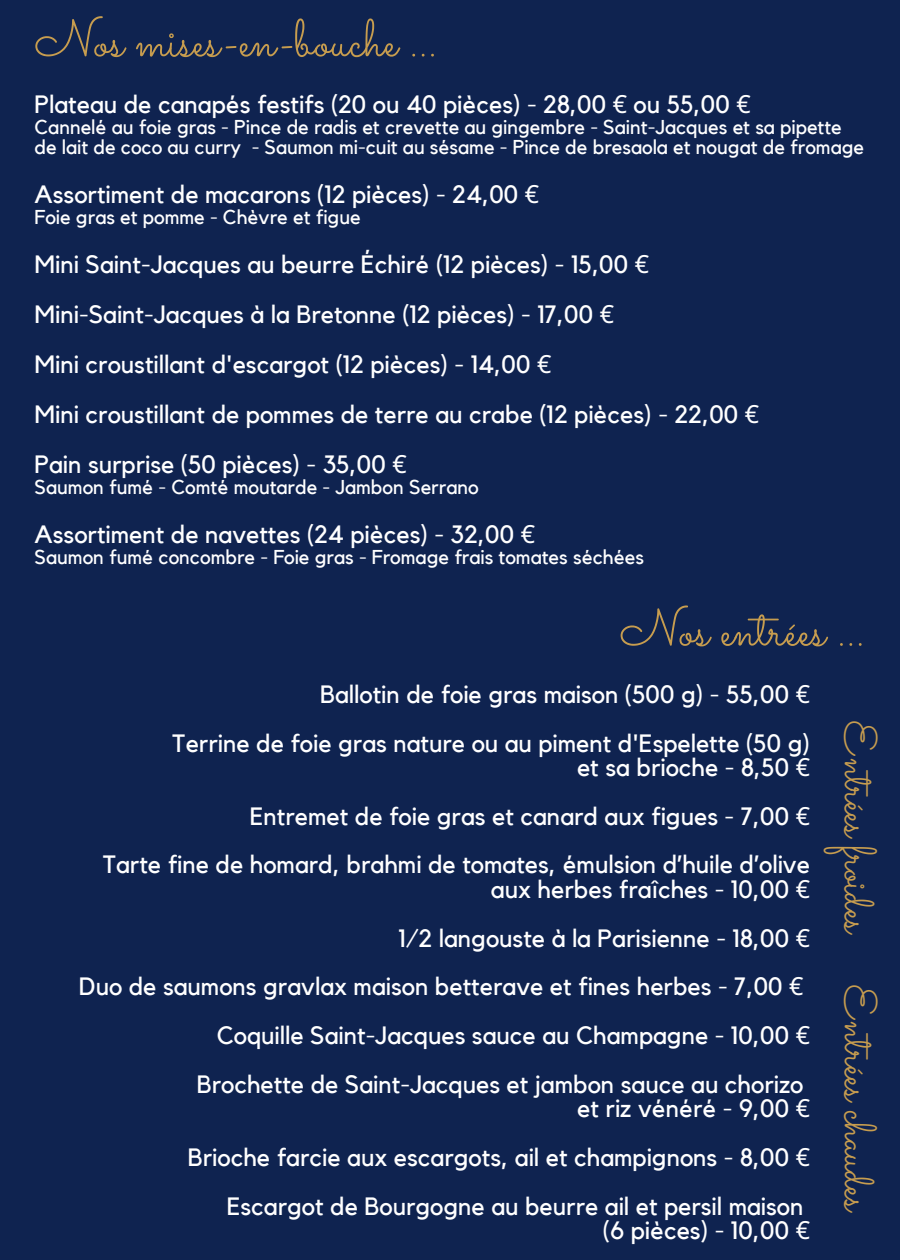
<style>
.page{position:relative;width:900px;height:1260px;background:#0f2350}
.page>*{position:absolute;margin:0;border:0;box-sizing:border-box;transform-origin:0 0}
.t1{font:52.5px "Sacramento";color:#c79d4f}
.t2{font:45px "Sacramento";color:#c79d4f}
.t3{font:25px/48.8px "Kollektif";color:#fff;text-align:right}
.t4{font:20px/20px "Kollektif";color:#fff}
.s1{font-family:"Noto Sans"}
</style>
<div class="page">
<h1 class="t1" style="left:35px;top:7px;width:404px">Nos mises-en-bouche ...</h1>
<p class="t3" style="left:35px;top:80px;width:718px">Plateau de canapés festifs (20 ou 40 pièces) - 28,00 <span class="s1">€</span> ou 55,00 <span class="s1">€</span></p>
<p class="t4" style="left:35px;top:118px;width:831px">Cannelé au foie gras - Pince de radis et crevette au gingembre - Saint-Jacques et sa pipette de lait de coco au curry - Saumon mi-cuit au sésame - Pince de bresaola et nougat de fromage</p>
<p class="t3" style="left:35px;top:170px;width:506px">Assortiment de macarons (12 pièces) - 24,00 <span class="s1">€</span></p>
<p class="t4" style="left:35px;top:208px;width:328px">Foie gras et pomme - Chèvre et figue</p>
<p class="t3" style="left:35px;top:240px;width:726px;line-height:50px;text-align:left">Mini Saint-Jacques au beurre Échiré (12 pièces) - 15,00 <span class="s1">€ </span>Mini-Saint-Jacques à la Bretonne (12 pièces) - 17,00 <span class="s1">€<br></span>Mini croustillant d'escargot (12 pièces) - 14,00 <span class="s1">€<br></span>Mini croustillant de pommes de terre au crabe (12 pièces) - 22,00 <span class="s1">€ </span>Pain surprise (50 pièces) - 35,00 <span class="s1">€</span></p>
<p class="t4" style="left:35px;top:478px;width:446px">Saumon fumé - Comté moutarde - Jambon Serrano</p>
<p class="t3" style="left:35px;top:510px;width:502px">Assortiment de navettes (24 pièces) - 32,00 <span class="s1">€</span></p>
<p class="t4" style="left:35px;top:548px;width:611px">Saumon fumé concombre - Foie gras - Fromage frais tomates séchées</p>
<h1 class="t1" style="left:620px;top:596px;width:247px">Nos entrées ...</h1>
<p class="t3" style="left:173px;top:671px;width:639px">Ballotin de foie gras maison (500 g) - 55,00 <span class="s1">€<br></span>Terrine de foie gras nature ou au piment d'Espelette (50 g)</p>
<p class="t3" style="left:103px;top:744px;width:708px">et sa brioche - 8,50 <span class="s1">€<br></span>Entremet de foie gras et canard aux figues - 7,00 <span class="s1">€<br></span>Tarte fine de homard, brahmi de tomates, émulsion d’huile d’olive</p>
<p class="t3" style="left:79px;top:866px;width:733px">aux herbes fraîches - 10,00 <span class="s1">€<br></span>1/2 langouste à la Parisienne - 18,00 <span class="s1">€<br></span>Duo de saumons gravlax maison betterave et fines herbes - 7,00 <span class="s1">€ </span>Coquille Saint-Jacques sauce au Champagne - 10,00 <span class="s1">€<br></span>Brochette de Saint-Jacques et jambon sauce au chorizo</p>
<p class="t3" style="left:188px;top:1085px;width:624px">et riz vénéré - 9,00 <span class="s1">€<br></span>Brioche farcie aux escargots, ail et champignons - 8,00 <span class="s1">€<br></span>Escargot de Bourgogne au beurre ail et persil maison</p>
<p class="t3" style="left:603px;top:1207px;width:209px">(6 pièces) - 10,00 <span class="s1">€</span></p>
<h2 class="t2" style="left:887px;top:720px;width:494px;rotate:90deg">Entrées froides Entrées chaudes</h2>
</div>
